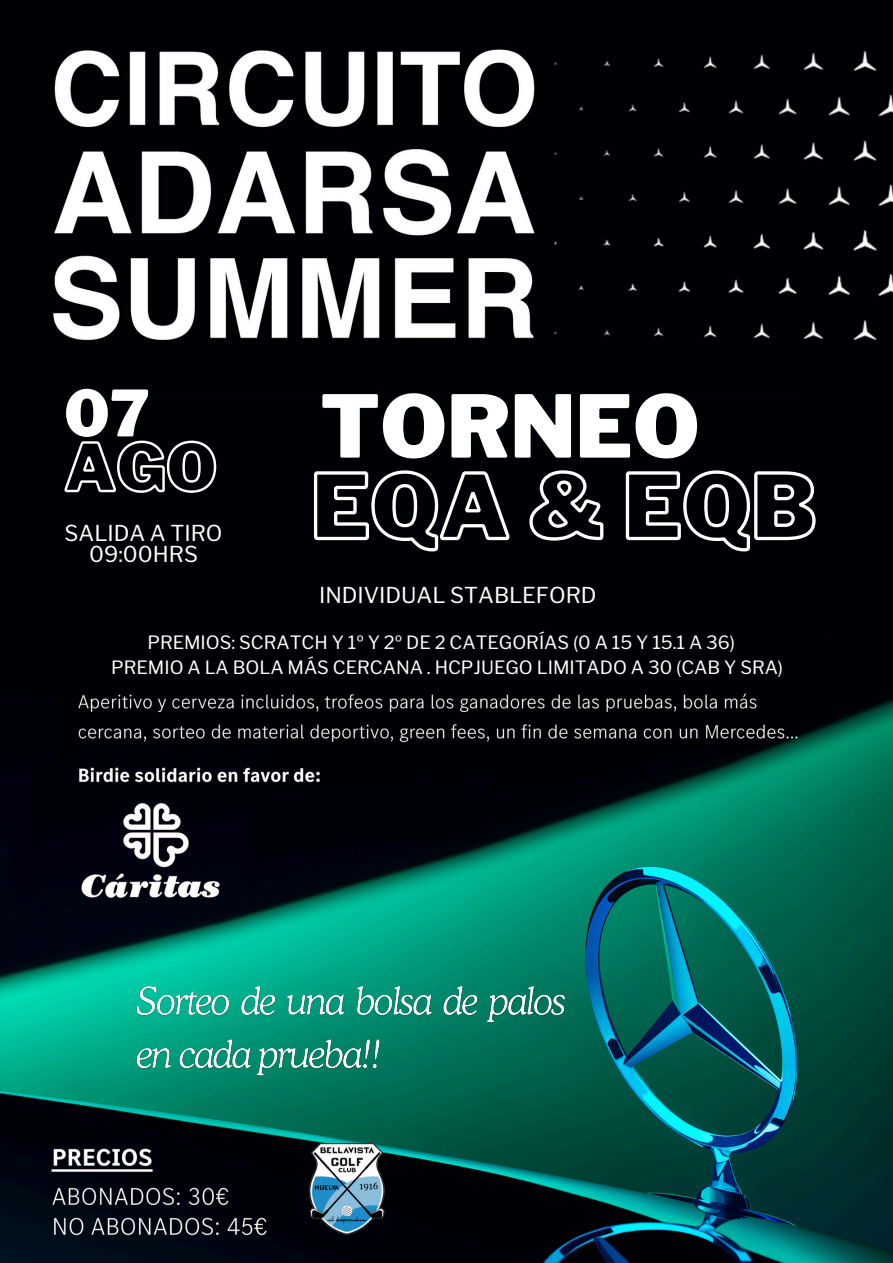
<style>
.page{position:relative;width:893px;height:1263px;background:#fff}
.page>*{position:absolute;margin:0;border:0;box-sizing:border-box;transform-origin:0 0}
.t1{font:900 85.57px "Libre Franklin";color:#fff}
.t2{font:900 63.22px "Libre Franklin";color:#fff}
.t3{font:21.75px/21.4px "Libre Franklin";color:#fff;text-align:center}
.t4{font:18.23px "Libre Franklin";color:#fff}
</style>
<div class="page">
<img style="left:0;top:0;width:892px;height:1263px">
<div style="left:89px;top:390px;width:715px;height:268px;background:#000105"></div>
<svg style="left:63px;top:439px;width:154px;height:55px"></svg>
<svg style="left:313px;top:468px;width:504px;height:86px"></svg>
<img style="left:133px;top:979px;width:435px;height:102px">
<h2 class="t2" style="left:64px;top:375px;width:87px">07</h2>
<h4 class="t1" style="left:320px;top:375px;width:381px">TORNEO</h4>
<h1 class="t3" style="left:65px;top:522px;width:159px">SALIDA A TIRO<br>09:00HRS</h1>
<p class="t3" style="left:319px;top:584px;width:279px">INDIVIDUAL STABLEFORD</p>
<h4 class="t4" style="left:147px;top:631px;width:589px">PREMIOS: SCRATCH Y 1º Y 2º DE 2 CATEGORÍAS (0 A 15 Y 15.1 A 36)</h4>
<p class="t4" style="left:111px;top:656px;width:673px">PREMIO A LA BOLA MÁS CERCANA . HCPJUEGO LIMITADO A 30 (CAB Y SRA)</p>
</div>
